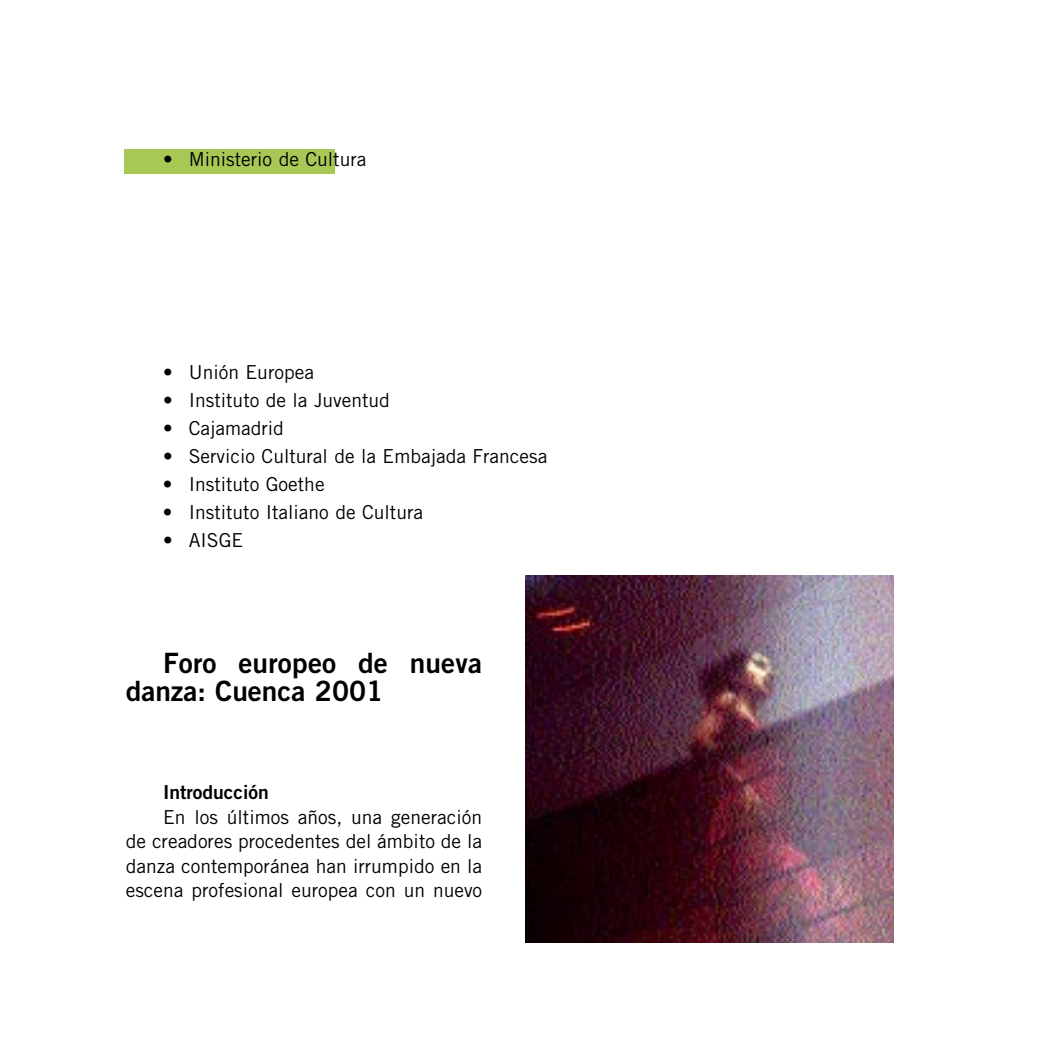
<style>
.page{position:relative;width:1042px;height:1042px;background:#fff}
.page>*{position:absolute;margin:0;border:0;box-sizing:border-box;transform-origin:0 0}
.t1{font:28px/28px "Trade Gothic Bold Two";letter-spacing:.01em;color:#000}
.t2{font:19.25px/24.5px "Trade Gothic";color:#000;text-align:justify}
.t3{font:19.25px "Trade Gothic Bold Two";color:#000}
</style>
<div class="page">
<div style="left:124px;top:149px;width:211px;height:25px;background:#a7c855"></div>
<img style="left:526px;top:575px;width:367px;height:368px">
<p class="t2" style="left:163px;top:146px;width:205px">• Ministerio de Cultura</p>
<p class="t2" style="left:163px;top:360px;width:152px">• Unión Europea</p>
<p class="t2" style="left:163px;top:388px;width:228px">• Instituto de la Juventud</p>
<p class="t2" style="left:163px;top:416px;width:122px">• Cajamadrid</p>
<p class="t2" style="left:163px;top:444px;width:386px">• Servicio Cultural de la Embajada Francesa</p>
<p class="t2" style="left:163px;top:472px;width:163px">• Instituto Goethe</p>
<p class="t2" style="left:163px;top:500px;width:262px">• Instituto Italiano de Cultura</p>
<p class="t2" style="left:163px;top:528px;width:82px">• AISGE</p>
<h1 class="t1" style="left:126px;top:649px;width:358px;text-indent:37px">Foro europeo de nueva danza: Cuenca 2001</h1>
<p class="t3" style="left:163px;top:780px;width:107px">Introducción</p>
<p class="t2" style="left:126px;top:804px;width:358px;text-indent:37px">En los últimos años, una generación de creadores procedentes del ámbito de la danza contemporánea han irrumpido en la escena profesional europea con un nuevo</p>
</div>
